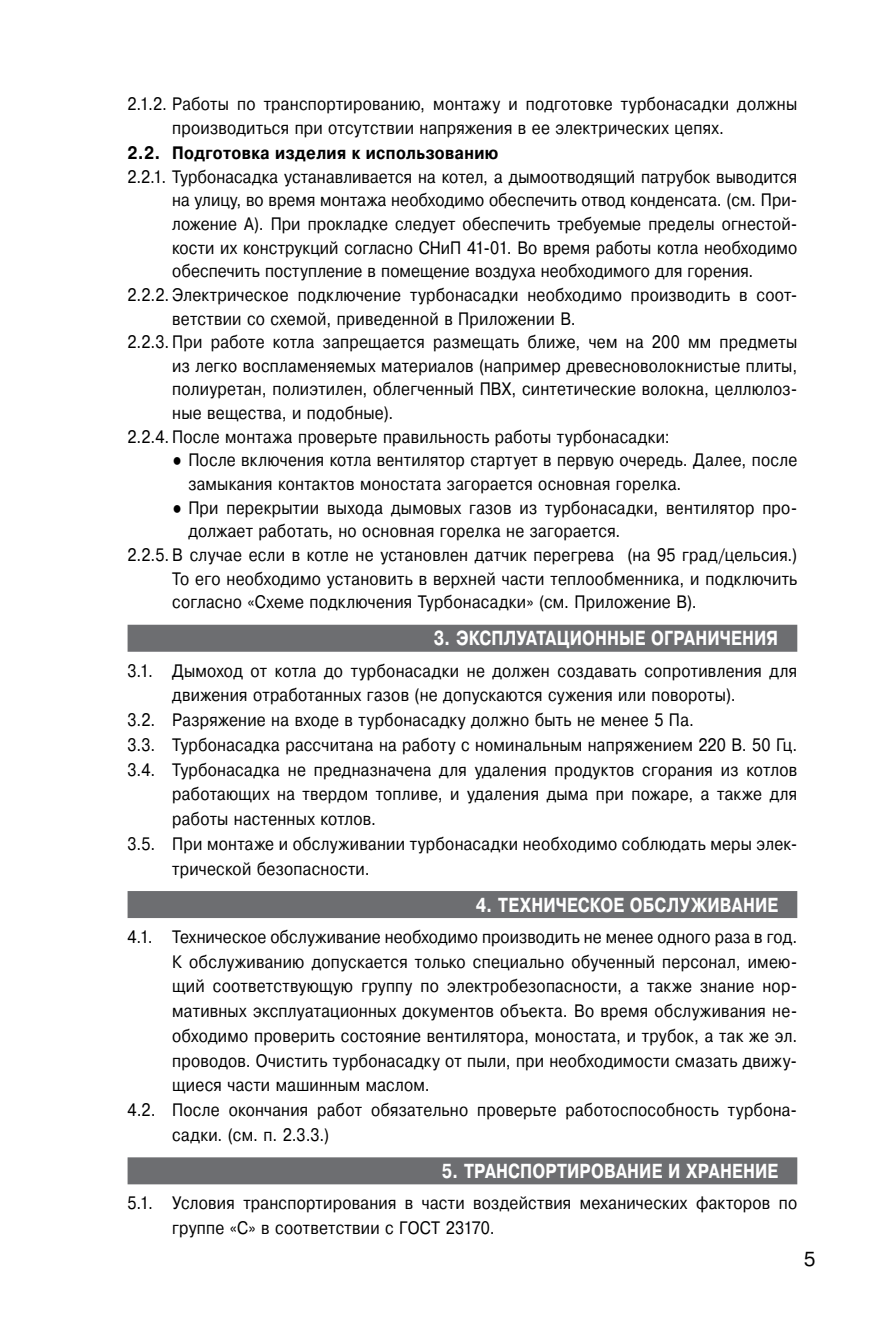
<style>
.page{position:relative;width:893px;height:1340px;background:#fff}
.page>*{position:absolute;margin:0;border:0;box-sizing:border-box;transform-origin:0 0}
.t1{font:700 20.25px "Pragmatica C";letter-spacing:.125em;color:#fff;scale:.8 1}
.t2{font:20.25px "Pragmatica C";color:#000}
.t3{font:18px/24.8px "Pragmatica C";letter-spacing:.015em;color:#000;scale:.87 1}
.t4{font:700 18px "Pragmatica C";letter-spacing:.02em;color:#000;scale:.87 1}
.s1{font-family:"Arial"}
</style>
<div class="page">
<div style="left:128px;top:624px;width:669px;height:27px;background:#6d6e71"></div>
<div style="left:128px;top:891px;width:669px;height:27px;background:#6d6e71"></div>
<div style="left:128px;top:1157px;width:669px;height:27px;background:#6d6e71"></div>
<p class="t3" style="left:172px;top:91px;width:720px;text-indent:-45px">2.1.2. Работы по транспортированию, монтажу и подготовке турбонасадки должны производиться при отсутствии напряжения в ее электрических цепях.</p>
<p class="t4" style="left:128px;top:143px;width:428px">2.2. Подготовка изделия к использованию</p>
<p class="t3" style="left:128px;top:164px;width:771px">2.2.1. Турбонасадка устанавливается на котел, а дымоотводящий патрубок выводится</p>
<p class="t3" style="left:172px;top:188px;width:720px">на улицу, во время монтажа необходимо обеспечить отвод конденсата. (см. П ри-</p>
<p class="t3" style="left:172px;top:212px;width:720px">ложение А). П ри прокладке следует обеспечить требуемые пределы огнестой-</p>
<p class="t3" style="left:172px;top:235px;width:720px">кости их конструкций согласно СН иП 41-01. Во время работы котла необходимо</p>
<p class="t3" style="left:172px;top:259px;width:669px">обеспечить поступление в помещение воздуха необходимого для горения.</p>
<p class="t3" style="left:128px;top:283px;width:771px">2.2.2. Электрическое подключение турбонасадки необходимо производить в соот-</p>
<p class="t3" style="left:172px;top:306px;width:465px">ветствии со схемой, приведенной в П риложении В.</p>
<p class="t3" style="left:128px;top:330px;width:771px">2.2.3. П ри работе котла запрещается размещать ближе, чем на 200 мм предметы</p>
<p class="t3" style="left:172px;top:353px;width:720px">из легко воспламеняемых материалов (например древесноволокнистые плиты,</p>
<p class="t3" style="left:172px;top:377px;width:720px">полиуретан, полиэтилен, облегченный П ВХ, синтетические волокна, целлюлоз-</p>
<p class="t3" style="left:172px;top:401px;width:256px">ные вещества, и подобные).</p>
<p class="t3" style="left:128px;top:424px;width:625px">2.2.4. П осле монтажа проверьте правильность работы турбонасадки:</p>
<p class="t3" style="left:188px;top:448px;width:701px;line-height:23.6px;text-indent:-16px"><span class="s1">●</span> П осле включения котла вентилятор стартует в первую очередь. Далее, после замыкания контактов моностата загорается основная горелка.</p>
<p class="t3" style="left:173px;top:495px;width:720px"><span class="s1">●</span> П ри перекрытии выхода дымовых газов из турбонасадки, вентилятор про-</p>
<p class="t3" style="left:188px;top:519px;width:498px">должает работать, но основная горелка не загорается.</p>
<p class="t3" style="left:128px;top:542px;width:771px">2.2.5. В случае если в котле не установлен датчик перегрева (на 95 град/цельсия.)</p>
<p class="t3" style="left:172px;top:566px;width:720px">То его необходимо установить в верхней части теплообменника, и подключить</p>
<p class="t3" style="left:172px;top:590px;width:604px">согласно «Схеме подключения Турбонасадки» (см. П риложение В).</p>
<p class="t1" style="left:434px;top:627px;width:186px">3. Эксплуатационн</p>
<p class="t1" style="left:619px;top:627px;width:83px">ые ограни</p>
<p class="t1" style="left:720px;top:627px;width:74px">чения</p>
<p class="t3" style="left:128px;top:658px;width:771px">3.1. Дымоход от котла до турбонасадки не должен создавать сопротивления для</p>
<p class="t3" style="left:172px;top:683px;width:649px">движения отработанных газов (не допускаются сужения или повороты).</p>
<p class="t3" style="left:128px;top:707px;width:652px">3.2. Разряжение на входе в турбонасадку должно быть не менее 5 П а.</p>
<p class="t3" style="left:128px;top:732px;width:771px">3.3. Турбонасадка рассчитана на работу с номинальным напряжением 220 В. 50 Гц.</p>
<p class="t3" style="left:128px;top:757px;width:771px">3.4. Турбонасадка не предназначена для удаления продуктов сгорания из котлов</p>
<p class="t3" style="left:172px;top:782px;width:720px">работающих на твердом топливе, и удаления дыма при пожаре, а также для</p>
<p class="t3" style="left:172px;top:806px;width:236px">работы настенных котлов.</p>
<p class="t3" style="left:128px;top:831px;width:771px">3.5. П ри монтаже и обслуживании турбонасадки необходимо соблюдать меры элек-</p>
<p class="t3" style="left:172px;top:856px;width:228px">трической безопасности.</p>
<p class="t1" style="left:476px;top:893px;width:129px">4. Техническое</p>
<p class="t1" style="left:630px;top:893px;width:79px">обслуживание</p>
<p class="t3" style="left:128px;top:924px;width:771px">4.1. Техническое обслуживание необходимо производить не менее одного раза в год.<br>К</p>
<p class="t3" style="left:189px;top:949px;width:700px">обслуживанию допускается только специально обученный персонал, имею-</p>
<p class="t3" style="left:172px;top:974px;width:720px">щий соответствующую группу по электробезопасности, а также знание нор-</p>
<p class="t3" style="left:172px;top:998px;width:720px">мативных эксплуатационных документов объекта. Во время обслуживания не-</p>
<p class="t3" style="left:172px;top:1023px;width:720px">обходимо проверить состояние вентилятора, моностата, и трубок, а так же эл.</p>
<p class="t3" style="left:172px;top:1048px;width:720px">проводов. Очистить турбонасадку от пыли, при необходимости смазать движу-</p>
<p class="t3" style="left:172px;top:1073px;width:297px">щиеся части машинным маслом.</p>
<p class="t3" style="left:128px;top:1097px;width:771px">4.2. После окончания работ обязательно проверьте работоспособность турбона-</p>
<p class="t3" style="left:172px;top:1122px;width:182px">садки. (см. п. 2.3.3.)</p>
<p class="t1" style="left:442px;top:1160px;width:43px">5. Транс</p>
<p class="t1" style="left:520px;top:1160px;width:75px">портирование</p>
<p class="t1" style="left:668px;top:1160px;width:53px">и хранение</p>
<p class="t3" style="left:172px;top:1190px;width:720px;text-indent:-45px">5.1. Условия транспортирования в части воздействия механических факторов по группе «С» в соответствии с ГОСТ 23170.</p>
<p class="t2" style="left:804px;top:1248px;width:13px">5</p>
</div>
